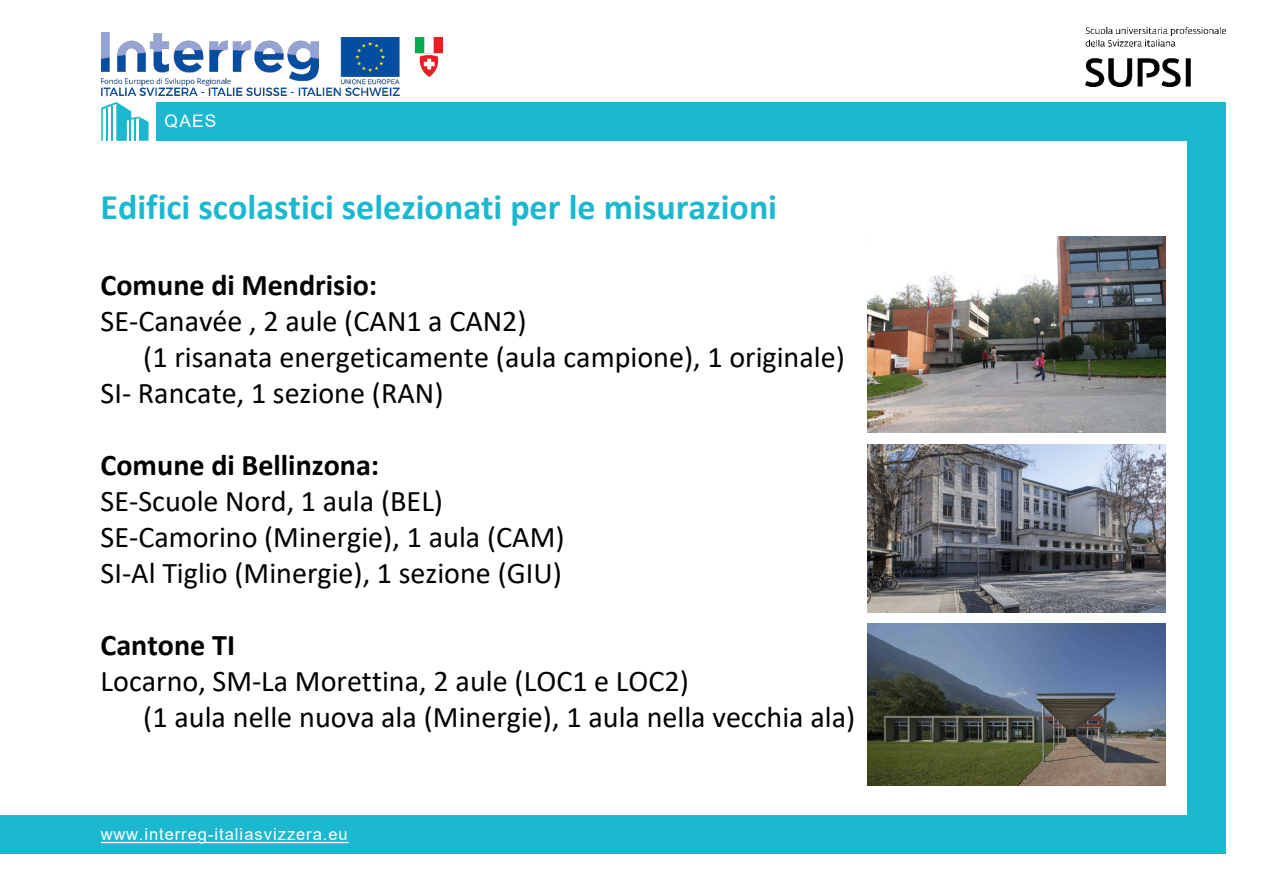
<style>
.page{position:relative;width:1264px;height:894px;background:#fff}
.page>*{position:absolute;margin:0;border:0;box-sizing:border-box;transform-origin:0 0}
.t1{font:700 36px "Calibri";color:#1cb8d0}
.t2{font:30px/36px "Calibri";color:#000}
.t3{font:700 30px "Calibri";color:#000}
.t4{font:17.25px "Arial";color:#fff}
.t5{font:16.5px "Arial";letter-spacing:.055em;color:#fff}
</style>
<div class="page">
<div style="left:157px;top:102px;width:1050px;height:39px;background:#1cb8d0"></div>
<div style="left:0;top:815px;width:1207px;height:38px;background:#1cb8d0"></div>
<div style="left:1186px;top:102px;width:39px;height:751px;background:#1cb8d0"></div>
<img style="left:101px;top:33px;width:341px;height:62px">
<svg style="left:101px;top:102px;width:47px;height:39px"></svg>
<svg style="left:101px;top:841px;width:247px;height:2px"></svg>
<img style="left:1085px;top:27px;width:140px;height:60px">
<img style="left:867px;top:623px;width:298px;height:162px">
<img style="left:867px;top:236px;width:298px;height:196px">
<img style="left:867px;top:445px;width:298px;height:167px">
<p class="t4" style="left:164px;top:109px;width:53px">QAES</p>
<h1 class="t1" style="left:100px;top:182px;width:678px">Edifici scolastici selezionati per le misurazioni</h1>
<p class="t3" style="left:100px;top:264px;width:278px">Comune di Mendrisio:</p>
<p class="t2" style="left:143px;top:302px;width:703px;text-indent:-43px">SE-Canavée , 2 aule (CAN1 a CAN2)<br>(1 risanata energeticamente (aula campione), 1 originale)</p>
<p class="t2" style="left:100px;top:374px;width:344px">SI- Rancate, 1 sezione (RAN)</p>
<p class="t3" style="left:100px;top:444px;width:280px">Comune di Bellinzona:</p>
<p class="t2" style="left:100px;top:482px;width:344px">SE-Scuole Nord, 1 aula (BEL)</p>
<p class="t2" style="left:100px;top:518px;width:465px">SE-Camorino (Minergie), 1 aula (CAM)</p>
<p class="t2" style="left:100px;top:554px;width:462px">SI-Al Tiglio (Minergie), 1 sezione (GIU)</p>
<p class="t3" style="left:101px;top:624px;width:136px">Cantone TI</p>
<p class="t2" style="left:143px;top:662px;width:713px;text-indent:-43px">Locarno, SM-La Morettina, 2 aule (LOC1 e LOC2)<br>(1 aula nelle nuova ala (Minergie), 1 aula nella vecchia ala)</p>
<p class="t5" style="left:101px;top:822px;width:248px">www.interreg-italiasvizzera.eu</p>
</div>
